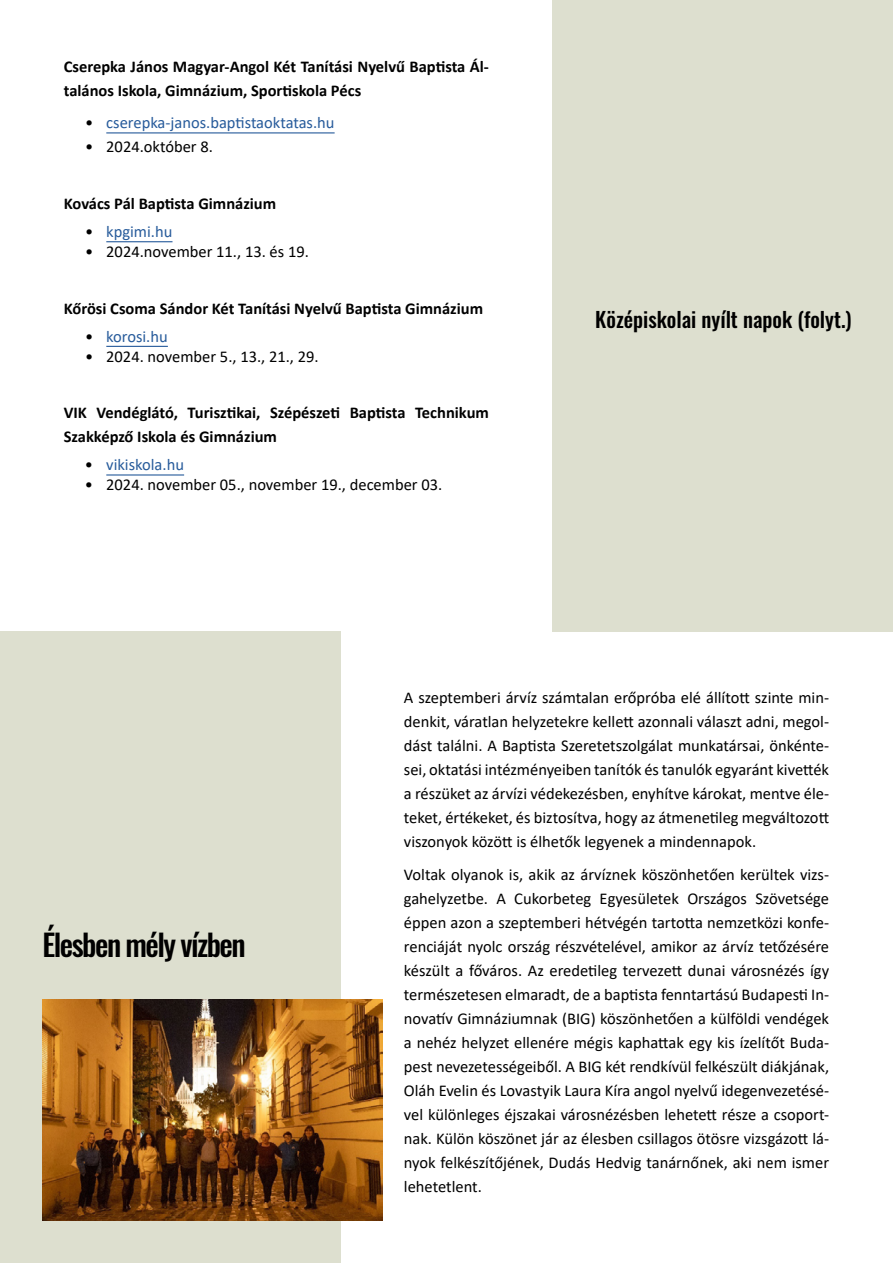
<style>
.page{position:relative;width:893px;height:1263px;background:#fff}
.page>*{position:absolute;margin:0;border:0;box-sizing:border-box;transform-origin:0 0}
.t1{font:500 30px "Oswald";letter-spacing:-.05em;color:#000}
.t2{font:500 21px "Oswald";color:#000}
.t3{font:16.5px/24px "Calibri";color:#000;text-align:justify}
.t4{font:700 16.5px/24px "Calibri";color:#000}
.t5{font:16.5px "Calibri";color:#275b9b}
.s1{color:#000}
</style>
<div class="page">
<div style="left:553px;top:0;width:340px;height:631px;background:#dddfcf"></div>
<div style="left:0;top:631px;width:340px;height:632px;background:#dddfcf"></div>
<hr style="left:106px;top:132px;width:229px;height:1px;background:#275b9b">
<hr style="left:106px;top:241px;width:66px;height:1px;background:#275b9b">
<hr style="left:106px;top:346px;width:62px;height:1px;background:#275b9b">
<hr style="left:106px;top:474px;width:78px;height:1px;background:#275b9b">
<img style="left:43px;top:999px;width:340px;height:222px">
<p class="t4" style="left:64px;top:54px;width:427px">Cserepka János Magyar-Angol Két Tanítási Nyelvű Baptista Ál&shy;talános Iskola, Gimnázium, Sportiskola Pécs</p>
<p class="t5" style="left:85px;top:111px;width:251px"><span class="s1">•</span> cserepka-janos.baptistaoktatas.hu</p>
<p class="t3" style="left:85px;top:135px;width:129px">• 2024.október 8.</p>
<p class="t4" style="left:64px;top:191px;width:214px">Kovács Pál Baptista Gimnázium</p>
<p class="t5" style="left:85px;top:220px;width:89px"><span class="s1">•</span> kpgimi.hu</p>
<p class="t3" style="left:85px;top:239px;width:225px">• 2024.november 11., 13. és 19.</p>
<p class="t4" style="left:64px;top:296px;width:421px">Kőrösi Csoma Sándor Két Tanítási Nyelvű Baptista Gimnázium</p>
<p class="t5" style="left:85px;top:325px;width:84px"><span class="s1">•</span> korosi.hu</p>
<p class="t3" style="left:85px;top:344px;width:235px">• 2024. november 5., 13., 21., 29.</p>
<p class="t4" style="left:64px;top:400px;width:427px">VIK Vendéglátó, Turisztikai, Szépészeti Baptista Technikum<br>Szakképző Iskola és Gimnázium</p>
<p class="t5" style="left:85px;top:453px;width:101px"><span class="s1">•</span> vikiskola.hu</p>
<p class="t3" style="left:85px;top:472px;width:359px">• 2024. november 05., november 19., december 03.</p>
<p class="t2" style="left:595px;top:309px;width:258px">Középiskolai nyílt napok (folyt.)</p>
<h1 class="t1" style="left:43px;top:928px;width:205px">Élesben mély vízben</h1>
<p class="t3" style="left:404px;top:685px;width:427px">A szeptemberi árvíz számtalan erőpróba elé állított szinte min&shy;denkit, váratlan helyzetekre kellett azonnali választ adni, megol&shy;dást találni. A Baptista Szeretetszolgálat munkatársai, önkénte&shy;sei, oktatási intézményeiben tanítók és tanulók egyaránt kivették a részüket az árvízi védekezésben, enyhítve károkat, mentve éle&shy;teket, értékeket, és biztosítva, hogy az átmenetileg megváltozott viszonyok között is élhetők legyenek a mindennapok.</p>
<p class="t3" style="left:404px;top:862px;width:427px">Voltak olyanok is, akik az árvíznek köszönhetően kerültek vizs&shy;gahelyzetbe. A Cukorbeteg Egyesületek Országos Szövetsége éppen azon a szeptemberi hétvégén tartotta nemzetközi konfe&shy;renciáját nyolc ország részvételével, amikor az árvíz tetőzésére készült a főváros. Az eredetileg tervezett dunai városnézés így természetesen elmaradt, de a baptista fenntartású Budapesti In&shy;novatív Gimnáziumnak (BIG) köszönhetően a külföldi vendégek a nehéz helyzet ellenére mégis kaphattak egy kis ízelítőt Buda&shy;pest nevezetességeiből. A BIG két rendkívül felkészült diákjának, Oláh Evelin és Lovastyik Laura Kíra angol nyelvű idegenvezetésé&shy;vel különleges éjszakai városnézésben lehetett része a csoport&shy;nak. Külön köszönet jár az élesben csillagos ötösre vizsgázott lá&shy;nyok felkészítőjének, Dudás Hedvig tanárnőnek, aki nem ismer lehetetlent.</p>
</div>
